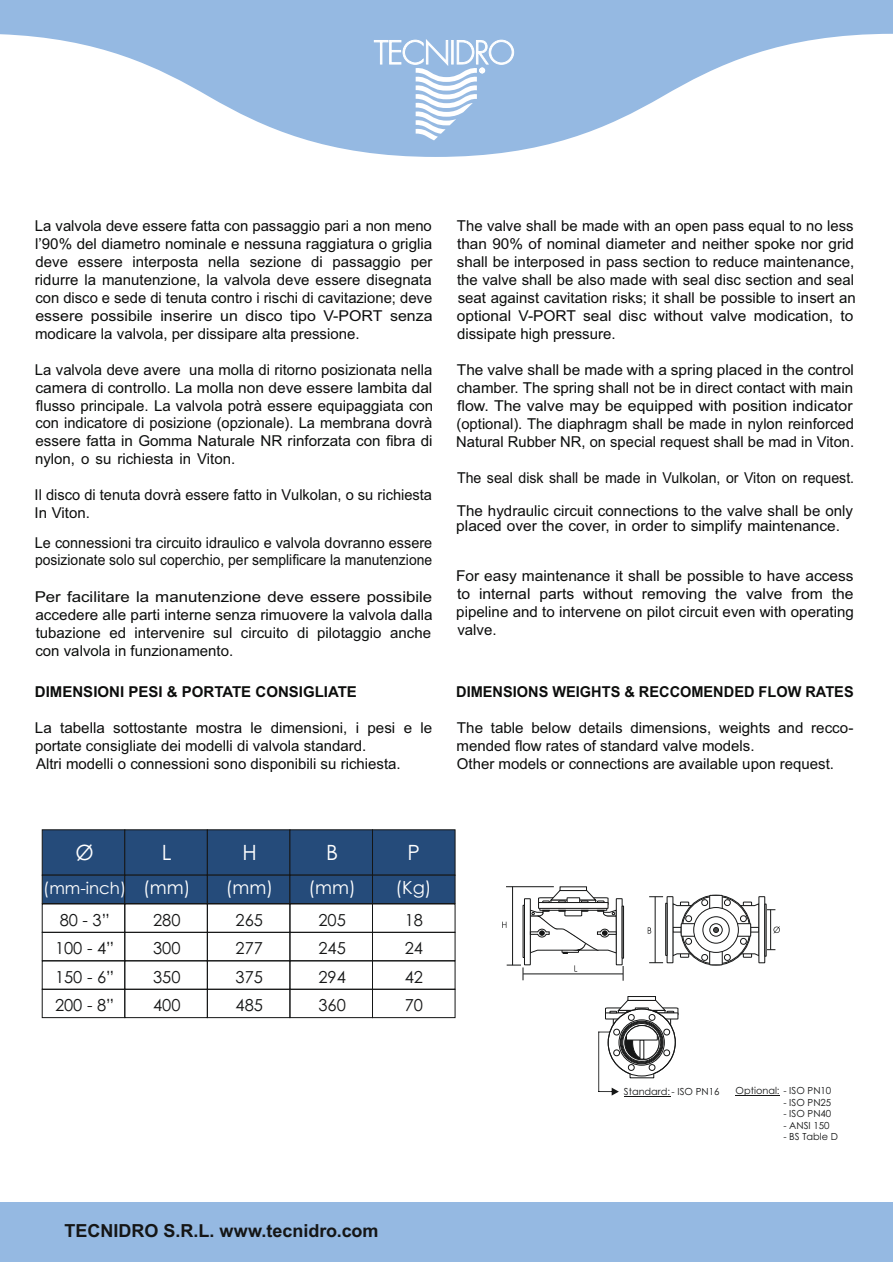
<style>
.page{position:relative;width:893px;height:1262px;background:#fff}
.page>*{position:absolute;margin:0;border:0;box-sizing:border-box;transform-origin:0 0}
.t1{font:21px "Century Gothic";color:#fff}
.t2{font:700 18px "Arial";color:#151616}
.t3{font:18px "Century Gothic";color:#fff}
.t4{font:16.5px "Century Gothic";color:#151616}
.t5{font:16.5px "Century Gothic";color:#fff}
.t6{font:15px/18px "Arial";color:#0c0d0c}
.t7{font:15px/18px "Arial";color:#0c0d0c;text-align:justify;scale:1.12 1}
.t8{font:700 15px "Arial";color:#0c0d0c}
.t9{font:15px "Arial";color:#0c0d0c;scale:.93 1}
.t10{font:15px "Arial";color:#0c0d0c;scale:.96 1}
.t11{font:15px "Arial";color:#0c0d0c;scale:.94 1}
.t12{font:9.75px "Century Gothic";color:#151616}
.s1{font-size:18px}
</style>
<div class="page">
<svg style="left:559px;top:886px;width:28px;height:5px"></svg>
<hr style="left:512px;top:886px;width:1px;height:79px;background:#151616">
<hr style="left:506px;top:886px;width:48px;height:1px;background:#151616">
<svg style="left:502px;top:921px;width:4px;height:7px"></svg>
<svg style="left:506px;top:964px;width:17px;height:16px"></svg>
<hr style="left:523px;top:973px;width:100px;height:1px;background:#151616">
<div style="left:524px;top:898px;width:6px;height:67px;background:#fff;border:1px solid #151616"></div>
<div style="left:522px;top:904px;width:3px;height:54px;background:#fff;border:1px solid #151616"></div>
<div style="left:758px;top:896px;width:7px;height:67px;background:#fff;border:1px solid #151616"></div>
<div style="left:764px;top:903px;width:2px;height:53px;background:#fff;border:1px solid #151616"></div>
<svg style="left:529px;top:889px;width:230px;height:208px"></svg>
<svg style="left:773px;top:926px;width:6px;height:7px"></svg>
<hr style="left:770px;top:909px;width:1px;height:40px;background:#151616">
<div style="left:42px;top:903px;width:83px;height:29px;border:1px solid #151616"></div>
<div style="left:42px;top:932px;width:83px;height:28px;border:1px solid #151616"></div>
<div style="left:42px;top:960px;width:83px;height:29px;border:1px solid #151616"></div>
<div style="left:42px;top:989px;width:83px;height:28px;border:1px solid #151616"></div>
<div style="left:125px;top:903px;width:82px;height:29px;border:1px solid #151616"></div>
<div style="left:125px;top:932px;width:82px;height:28px;border:1px solid #151616"></div>
<div style="left:125px;top:960px;width:82px;height:29px;border:1px solid #151616"></div>
<div style="left:125px;top:989px;width:82px;height:28px;border:1px solid #151616"></div>
<div style="left:207px;top:903px;width:83px;height:29px;border:1px solid #151616"></div>
<div style="left:207px;top:932px;width:83px;height:28px;border:1px solid #151616"></div>
<div style="left:207px;top:960px;width:83px;height:29px;border:1px solid #151616"></div>
<div style="left:207px;top:989px;width:83px;height:28px;border:1px solid #151616"></div>
<div style="left:290px;top:903px;width:82px;height:29px;border:1px solid #151616"></div>
<div style="left:290px;top:932px;width:82px;height:28px;border:1px solid #151616"></div>
<div style="left:290px;top:960px;width:82px;height:29px;border:1px solid #151616"></div>
<div style="left:290px;top:989px;width:82px;height:28px;border:1px solid #151616"></div>
<svg style="left:42px;top:829px;width:413px;height:74px;background:#254976"></svg>
<div style="left:372px;top:903px;width:83px;height:29px;border:1px solid #151616"></div>
<div style="left:372px;top:932px;width:83px;height:28px;border:1px solid #151616"></div>
<div style="left:372px;top:960px;width:83px;height:29px;border:1px solid #151616"></div>
<div style="left:372px;top:989px;width:83px;height:28px;border:1px solid #151616"></div>
<hr style="left:735px;top:1094px;width:44px;height:1px;background:#151616">
<svg style="left:0;top:0;width:893px;height:157px;fill:#95b9e2"></svg>
<svg style="left:373px;top:38px;width:140px;height:102px"></svg>
<div style="left:489px;top:40px;width:25px;height:25px;border:1px solid #fff;border-radius:50%"></div>
<div style="left:490px;top:41px;width:22px;height:22px;border:1px solid #fff;border-radius:50%"></div>
<div style="left:0;top:1202px;width:893px;height:60px;background:#95b9e2"></div>
<p class="t6" style="left:35px;top:218px;width:399px;text-align:justify">La valvola deve essere fatta con passaggio pari a non meno l’90% del diametro nominale e nessuna raggiatura o griglia deve essere interposta nella sezione di passaggio per ridurre la manutenzione, la valvola deve essere disegnata con disco e sede di tenuta contro i rischi di cavitazione; deve essere possibile inserire un disco tipo V-PORT senza modicare la valvola, per dissipare alta pressione.</p>
<p class="t6" style="left:35px;top:362px;width:400px;text-align:justify">La valvola deve avere una molla di ritorno posizionata nella camera di controllo. La molla non deve essere lambita dal flusso principale. La valvola potrà essere equipaggiata con</p>
<p class="t6" style="left:35px;top:450px;width:202px">nylon, o su richiesta in Viton.</p>
<p class="t6" style="left:35px;top:487px;width:399px">Il disco di tenuta dovrà essere fatto in Vulkolan, o su richiesta<br>In Viton.</p>
<p class="t10" style="left:35px;top:536px;width:415px">Le connessioni tra circuito idraulico e valvola dovranno essere</p>
<p class="t6" style="left:35px;top:416px;width:399px;line-height:17px">con indicatore di posizione (opzionale). La membrana dovrà essere fatta in Gomma Naturale NR rinforzata con fibra di</p>
<p class="t9" style="left:35px;top:554px;width:428px">posizionate solo sul coperchio, per semplificare la manutenzione</p>
<p class="t7" style="left:35px;top:588px;width:357px">Per facilitare la manutenzione deve essere possibile accedere alle parti interne senza rimuovere la valvola dalla tubazione ed intervenire sul circuito di pilotaggio anche con valvola in funzionamento.</p>
<p class="t8" style="left:35px;top:686px;width:323px">DIMENSIONI PESI &amp; PORTATE CONSIGLIATE</p>
<p class="t6" style="left:35px;top:720px;width:399px">La tabella sottostante mostra le dimensioni, i pesi e le portate consigliate dei modelli di valvola standard.<br>Altri modelli o connessioni sono disponibili su richiesta.</p>
<p class="t6" style="left:457px;top:218px;width:400px">The valve shall be made with an open pass equal to no less than 90% of nominal diameter and neither spoke nor grid shall be interposed in pass section to reduce maintenance, the valve shall be also made with seal disc section and seal seat against cavitation risks; it shall be possible to insert an optional V-PORT seal disc without valve modication, to dissipate high pressure.</p>
<p class="t6" style="left:456px;top:362px;width:399px;text-align:justify">The valve shall be made with a spring placed in the control chamber. The spring shall not be in direct contact with main flow. The valve may be equipped with position indicator (optional). The diaphragm shall be made in nylon reinforced Natural Rubber NR, on special request shall be mad in Viton.</p>
<p class="t11" style="left:457px;top:472px;width:424px">The seal disk shall be made in Vulkolan, or Viton on request.</p>
<p class="t6" style="left:456px;top:504px;width:398px;line-height:15.8px">The hydraulic circuit connections to the valve shall be only placed over the cover, in order to simplify maintenance.</p>
<p class="t6" style="left:456px;top:568px;width:399px;text-align:justify">For easy maintenance it shall be possible to have access to internal parts without removing the valve from the pipeline and to intervene on pilot circuit even with operating valve.</p>
<p class="t8" style="left:456px;top:686px;width:399px">DIMENSIONS WEIGHTS &amp; RECCOMENDED FLOW RATES</p>
<p class="t6" style="left:456px;top:720px;width:398px">The table below details dimensions, weights and recco&shy;mended flow rates of standard valve models.<br>Other models or connections are available upon request.</p>
<h1 class="t1" style="left:76px;top:844px;width:20px">Ø</h1>
<h1 class="t1" style="left:162px;top:844px;width:11px">L</h1>
<h1 class="t1" style="left:242px;top:844px;width:16px">H</h1>
<h1 class="t1" style="left:326px;top:844px;width:14px">B</h1>
<h1 class="t1" style="left:407px;top:844px;width:14px">P</h1>
<p class="t5" style="left:43px;top:882px;width:149px">(mm-inch) <span class="s1">(mm)</span></p>
<p class="t3" style="left:226px;top:880px;width:131px">(mm) (mm)</p>
<p class="t3" style="left:395px;top:880px;width:38px">(Kg)</p>
<p class="t4" style="left:60px;top:913px;width:52px">80 - 3”</p>
<p class="t4" style="left:153px;top:913px;width:29px">280</p>
<p class="t4" style="left:235px;top:913px;width:29px">265</p>
<p class="t4" style="left:318px;top:913px;width:29px">205</p>
<p class="t4" style="left:404px;top:913px;width:20px">18</p>
<p class="t4" style="left:55px;top:941px;width:61px">100 - 4”</p>
<p class="t4" style="left:153px;top:941px;width:29px">300</p>
<p class="t4" style="left:235px;top:942px;width:29px">277</p>
<p class="t4" style="left:318px;top:941px;width:29px">245</p>
<p class="t4" style="left:404px;top:941px;width:20px">24</p>
<p class="t4" style="left:55px;top:970px;width:61px">150 - 6”</p>
<p class="t4" style="left:153px;top:970px;width:29px">350</p>
<p class="t4" style="left:235px;top:970px;width:29px">375</p>
<p class="t4" style="left:318px;top:970px;width:29px">294</p>
<p class="t4" style="left:404px;top:970px;width:20px">42</p>
<p class="t4" style="left:55px;top:998px;width:61px">200 - 8”</p>
<p class="t4" style="left:153px;top:998px;width:29px">400</p>
<p class="t4" style="left:235px;top:998px;width:29px">485</p>
<p class="t4" style="left:318px;top:998px;width:29px">360</p>
<p class="t4" style="left:404px;top:998px;width:20px">70</p>
<p class="t12" style="left:624px;top:1087px;width:97px">Standard:- ISO PN16</p>
<p class="t12" style="left:735px;top:1086px;width:97px">Optional: - ISO PN10</p>
<p class="t12" style="left:783px;top:1098px;width:49px">- ISO PN25</p>
<p class="t12" style="left:783px;top:1109px;width:49px">- ISO PN40</p>
<p class="t12" style="left:783px;top:1121px;width:48px">- ANSI 150</p>
<p class="t12" style="left:783px;top:1133px;width:56px">- BS Table D</p>
<p class="t2" style="left:64px;top:1224px;width:315px">TECNIDRO S.R.L. www.tecnidro.com</p>
</div>
